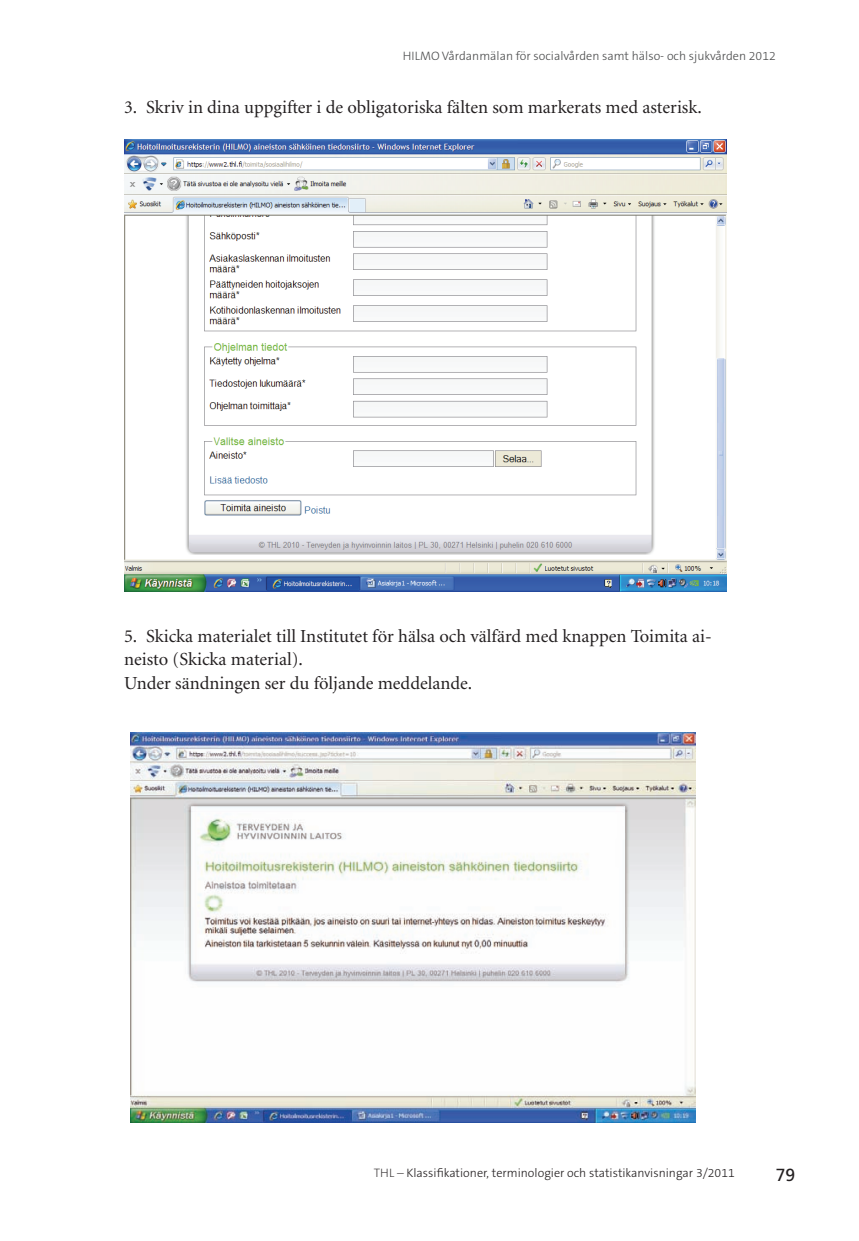
<style>
.page{position:relative;width:859px;height:1241px;background:#fff}
.page>*{position:absolute;margin:0;border:0;box-sizing:border-box;transform-origin:0 0}
.t1{font:18.38px/23.6px "Minion";color:#231f20}
.t2{font:17.5px "Frutiger";color:#231f20}
.t3{font:300 12.25px "The Sans B W3";color:#231f20}
.t4{font:300 12.25px "The Sans B W3";color:#4b4c4d}
.s1{font-family:"The Sans B W2";font-weight:200}
</style>
<div class="page">
<img style="left:124px;top:140px;width:602px;height:451px">
<img style="left:131px;top:732px;width:564px;height:390px">
<p class="t4" style="left:402px;top:48px;width:374px">HILMO Vårdanmälan för socialvården samt hälso- och sjukvården 2012</p>
<p class="t1" style="left:124px;top:96px;width:579px">3. Skriv in dina uppgifter i de obligatoriska fälten som markerats med asterisk.</p>
<p class="t1" style="left:124px;top:624px;width:589px">5. Skicka materialet till Institutet för hälsa och välfärd med knappen Toimita ai&shy;neisto (Skicka material).<br>Under sändningen ser du följande meddelande.</p>
<p class="t3" style="left:373px;top:1164px;width:362px"><span class="s1">THL –</span> Klassifikationer, terminologier och statistikanvisningar 3/2011</p>
<p class="t2" style="left:775px;top:1164px;width:21px">79</p>
</div>
